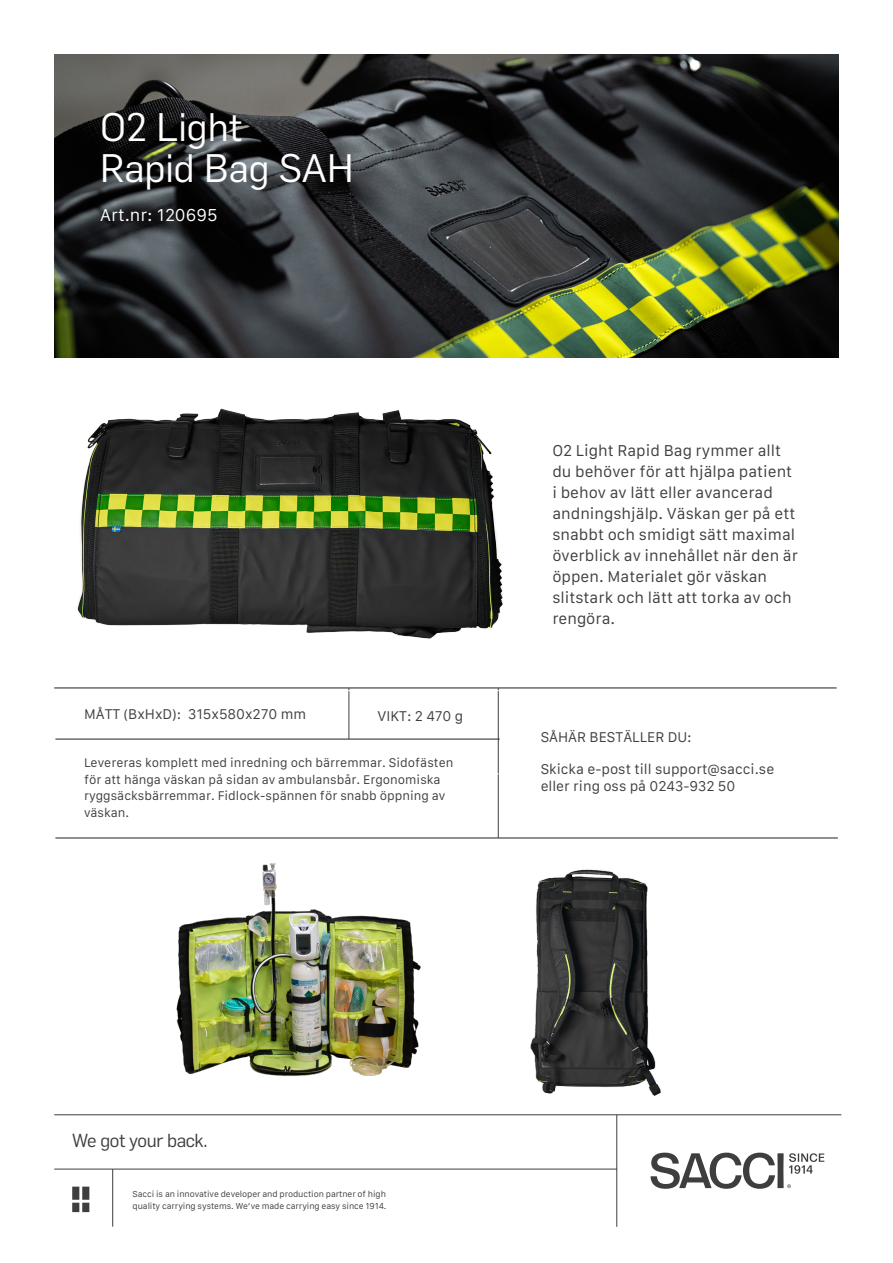
<style>
.page{position:relative;width:893px;height:1263px;background:#fff}
.page>*{position:absolute;margin:0;border:0;box-sizing:border-box;transform-origin:0 0}
.t1{font:39px/40.5px "Flama";color:#fff}
.t2{font:18.6px "Flama";letter-spacing:-.02em;color:#3e3e3f}
.t3{font:16.5px "Galvji";color:#fff}
.t4{font:15px/21px "Galvji";color:#3e3e3f}
.t5{font:13.5px "Galvji";color:#3e3e3f}
.t6{font:12px/16.5px "Galvji";color:#3e3e3f}
.Bröd_1{font:8.25px/12px "Galvji";letter-spacing:-.01em;color:#3e3e3f}
</style>
<div class="page">
<img style="left:54px;top:54px;width:785px;height:303px">
<hr style="left:616px;top:1115px;width:1px;height:112px;background:#3e3e3f">
<hr style="left:498px;top:688px;width:1px;height:150px;background:#3e3e3f">
<hr style="left:112px;top:1169px;width:1px;height:57px;background:#3e3e3f">
<svg style="left:72px;top:1186px;width:17px;height:26px"></svg>
<hr style="left:54px;top:1169px;width:563px;height:1px;background:#3e3e3f">
<svg style="left:789px;top:1153px;width:35px;height:21px"></svg>
<svg style="left:787px;top:1184px;width:4px;height:4px"></svg>
<div style="left:777px;top:1153px;width:7px;height:35px;background:#3e3e3f"></div>
<svg style="left:651px;top:1152px;width:124px;height:37px"></svg>
<hr style="left:55px;top:838px;width:783px;height:1px;background:#231f20">
<hr style="left:54px;top:688px;width:783px;height:1px;background:#231f20">
<hr style="left:54px;top:1114px;width:787px;height:1px;background:#3e3e3f">
<img style="left:54px;top:266px;width:487px;height:502px">
<img style="left:176px;top:863px;width:245px;height:213px">
<img style="left:451px;top:869px;width:284px;height:259px">
<p class="t1" style="left:100px;top:105px;width:255px">O2 Light<br>Rapid Bag SAH</p>
<p class="t3" style="left:100px;top:206px;width:119px">Art.nr: 120695</p>
<p class="t5" style="left:84px;top:707px;width:224px">MÅTT (BxHxD): 315x580x270 mm</p>
<p class="t5" style="left:378px;top:708px;width:87px">VIKT: 2 470 g</p>
<p class="t6" style="left:84px;top:755px;width:371px">Levereras komplett med inredning och bärremmar. Sidofästen för att hänga väskan på sidan av ambulansbår. Ergonomiska ryggsäcksbärremmar. Fidlock-spännen för snabb öppning av väskan.</p>
<p class="t4" style="left:552px;top:440px;width:247px">O2 Light Rapid Bag rymmer allt du behöver för att hjälpa patient i behov av lätt eller avancerad andningshjälp. Väskan ger på ett snabbt och smidigt sätt maximal överblick av innehållet när den är öppen. Materialet gör väskan</p>
<p class="t4" style="left:552px;top:587px;width:241px">slitstark och lätt att torka av och</p>
<p class="t4" style="left:552px;top:608px;width:64px">rengöra.</p>
<p class="t5" style="left:541px;top:729px;width:153px">SÅHÄR BESTÄLLER DU:</p>
<p class="t5" style="left:541px;top:762px;width:235px">Skicka e-post till support@sacci.se</p>
<p class="t5" style="left:541px;top:778px;width:196px">eller ring oss på 0243-932 50</p>
<p class="t2" style="left:72px;top:1128px;width:137px">We got your back.</p>
<p class="Bröd_1" style="left:133px;top:1188px;width:255px">Sacci is an innovative developer and production partner of high quality carrying systems. We’ve made carrying easy since 1914.</p>
</div>
